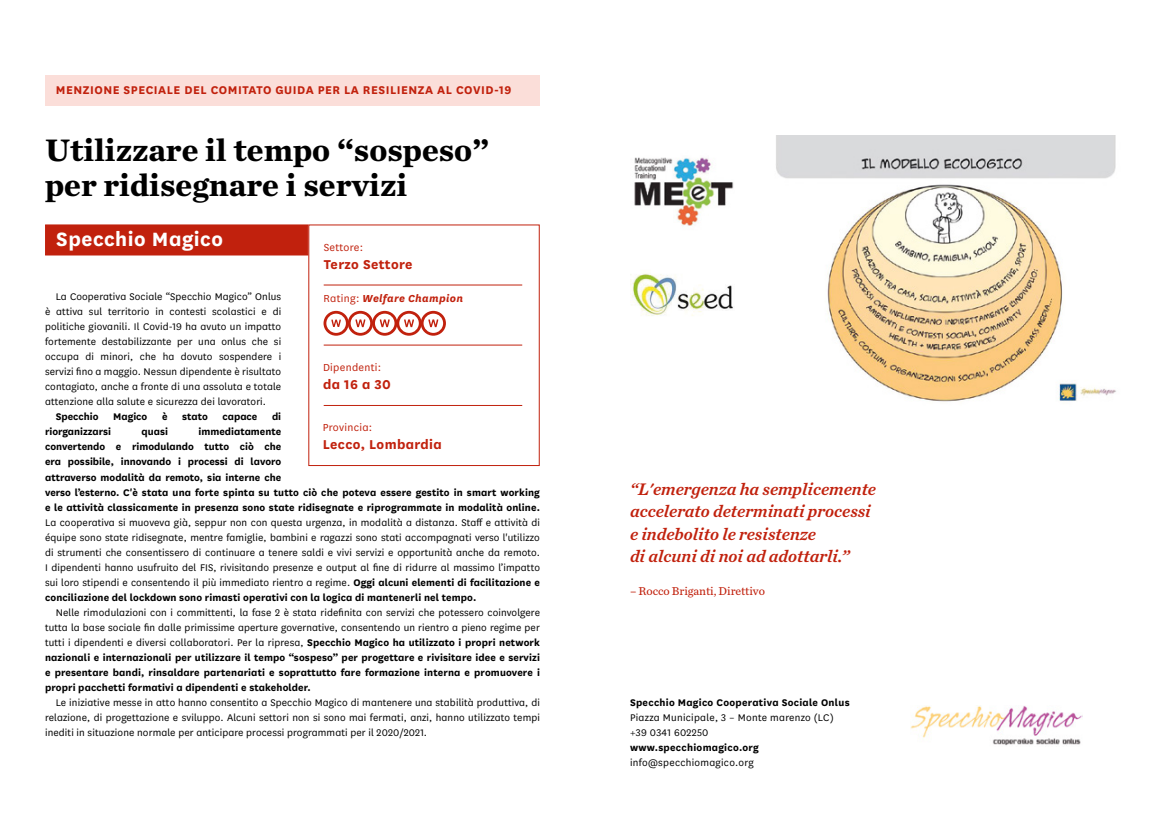
<style>
.page{position:relative;width:1170px;height:823px;background:#fff}
.page>*{position:absolute;margin:0;border:0;box-sizing:border-box;transform-origin:0 0}
.t1{font:700 32.5px/35px "Chronicle Text G4";color:#000}
.t2{font:700 22.5px "National";letter-spacing:.025em;color:#fff}
.t3{font:italic 17.5px/22.5px "Chronicle Text G3 Semi";color:#c1210d}
.t4{font:700 15px "National";letter-spacing:.025em;color:#c1210d}
.t5{font:700 13.12px "National";letter-spacing:.04em;color:#c1210d}
.t6{font:11.88px "National";letter-spacing:.025em;color:#c1210d}
.t7{font:11.88px "Chronicle Text G3";color:#c1210d}
.t8{font:italic 700 11.88px "National";letter-spacing:.025em;color:#c1210d}
.t9{font:11.25px/15px "National";letter-spacing:.01em;color:#000;text-align:justify}
.t10{font:700 11.25px/15px "National";letter-spacing:.005em;color:#000}
.t11{font:700 11.25px "National";letter-spacing:.025em;color:#000}
.s1{font-weight:400;font-style:normal}
.s2{font-weight:700}
.s3{font-weight:400}
</style>
<div class="page">
<hr style="left:324px;top:284px;width:198px;height:1px;background:#c1210d">
<hr style="left:324px;top:344px;width:198px;height:1px;background:#c1210d">
<hr style="left:324px;top:405px;width:198px;height:1px;background:#c1210d">
<svg style="left:323px;top:311px;width:123px;height:24px"></svg>
<div style="left:45px;top:224px;width:263px;height:31px;background:#c1210d;border:1px solid #c1210d"></div>
<img style="left:910px;top:706px;width:172px;height:39px">
<img style="left:776px;top:135px;width:340px;height:267px">
<img style="left:630px;top:157px;width:104px;height:159px">
<div style="left:45px;top:75px;width:495px;height:30px;background:#fbded9"></div>
<p class="t5" style="left:56px;top:81px;width:457px">MENZIONE SPECIALE DEL COMITATO GUIDA PER LA RESILIENZA AL COVID-19</p>
<h1 class="t1" style="left:45px;top:131px;width:445px">Utilizzare il tempo “sospeso” per ridisegnare i servizi</h1>
<h2 class="t2" style="left:56px;top:223px;width:168px">Specchio Magico</h2>
<p class="t6" style="left:324px;top:239px;width:41px">Settore:</p>
<h3 class="t4" style="left:324px;top:253px;width:90px">Terzo Settore</h3>
<p class="t9" style="left:45px;top:289px;width:238px;text-indent:11px">La Cooperativa Sociale “Specchio Magico” Onlus è attiva sul territorio in contesti scolastici e di politiche giovanili. Il Covid-19 ha avuto un impatto fortemente destabilizzante per una onlus che si occupa di minori, che ha dovuto sospendere i servizi fino a maggio. Nessun dipendente è risultato contagiato, anche a fronte di una assoluta e totale attenzione alla salute e sicurezza dei lavoratori.</p>
<p class="t10" style="left:56px;top:408px;width:44px">Specchio</p>
<p class="t10" style="left:113px;top:408px;width:36px">Magico</p>
<p class="t10" style="left:162px;top:408px;width:7px">è</p>
<p class="t10" style="left:182px;top:408px;width:27px">stato</p>
<p class="t10" style="left:222px;top:408px;width:36px">capace</p>
<p class="t10" style="left:272px;top:408px;width:11px">di</p>
<p class="t10" style="left:45px;top:423px;width:67px">riorganizzarsi</p>
<p class="t10" style="left:142px;top:423px;width:28px">quasi</p>
<p class="t8" style="left:323px;top:290px;width:141px"><span class="s1">Rating:</span> Welfare Champion</p>
<p class="t6" style="left:323px;top:359px;width:60px">Dipendenti:</p>
<h3 class="t4" style="left:323px;top:373px;width:69px">da 16 a 30</h3>
<p class="t6" style="left:323px;top:419px;width:51px">Provincia:</p>
<h3 class="t4" style="left:323px;top:433px;width:121px">Lecco, Lombardia</h3>
<p class="t10" style="left:45px;top:423px;width:496px;text-indent:153px">immediatamente<br>convertendo e rimodulando tutto ciò che<br>era possibile, innovando i processi di lavoro<br>attraverso modalità da remoto, sia interne che<br>verso l’esterno. C'è stata una forte spinta su tutto ciò che poteva essere gestito in smart working e le attività classicamente in presenza sono state ridisegnate e riprogrammate in modalità online.</p>
<p class="t9" style="left:45px;top:514px;width:496px">La cooperativa si muoveva già, seppur non con questa urgenza, in modalità a distanza. Staff e attività di équipe sono state ridisegnate, mentre famiglie, bambini e ragazzi sono stati accompagnati verso l'utilizzo di strumenti che consentissero di continuare a tenere saldi e vivi servizi e opportunità anche da remoto.<br>I dipendenti hanno usufruito del FIS, rivisitando presenze e output al fine di ridurre al massimo l’impatto sui loro stipendi e consentendo il più immediato rientro a regime. <span class="s2">Oggi alcuni elementi di facilitazione e conciliazione del lockdown sono rimasti operativi con la logica di mantenerli nel tempo.</span></p>
<p class="t10" style="left:45px;top:603px;width:496px;text-align:justify;text-indent:11px"><span class="s3">Nelle rimodulazioni con i committenti, la fase 2 è stata ridefinita con servizi che potessero coinvolgere tutta la base sociale fin dalle primissime aperture governative, consentendo un rientro a pieno regime per tutti i dipendenti e diversi collaboratori. Per la ripresa,</span> Specchio Magico ha utilizzato i propri network nazionali e internazionali per utilizzare il tempo “sospeso” per progettare e rivisitare idee e servizi e presentare bandi, rinsaldare partenariati e soprattutto fare formazione interna e promuovere i propri pacchetti formativi a dipendenti e stakeholder.</p>
<p class="t9" style="left:45px;top:693px;width:496px;text-indent:11px">Le iniziative messe in atto hanno consentito a Specchio Magico di mantenere una stabilità produttiva, di relazione, di progettazione e sviluppo. Alcuni settori non si sono mai fermati, anzi, hanno utilizzato tempi inediti in situazione normale per anticipare processi programmati per il 2020/2021.</p>
<h3 class="t3" style="left:630px;top:476px;width:247px">“L'emergenza ha semplicemente accelerato determinati processi e indebolito le resistenze<br>di alcuni di noi ad adottarli.”</h3>
<p class="t7" style="left:630px;top:581px;width:136px">– Rocco Briganti, Direttivo</p>
<p class="t11" style="left:630px;top:694px;width:221px">Specchio Magico Cooperativa Sociale Onlus</p>
<p class="t9" style="left:630px;top:709px;width:205px">Piazza Municipale, 3 – Monte marenzo (LC) +39 0341 602250</p>
<p class="t11" style="left:630px;top:739px;width:130px">www.specchiomagico.org</p>
<p class="t9" style="left:630px;top:754px;width:125px">info@specchiomagico.org</p>
</div>
